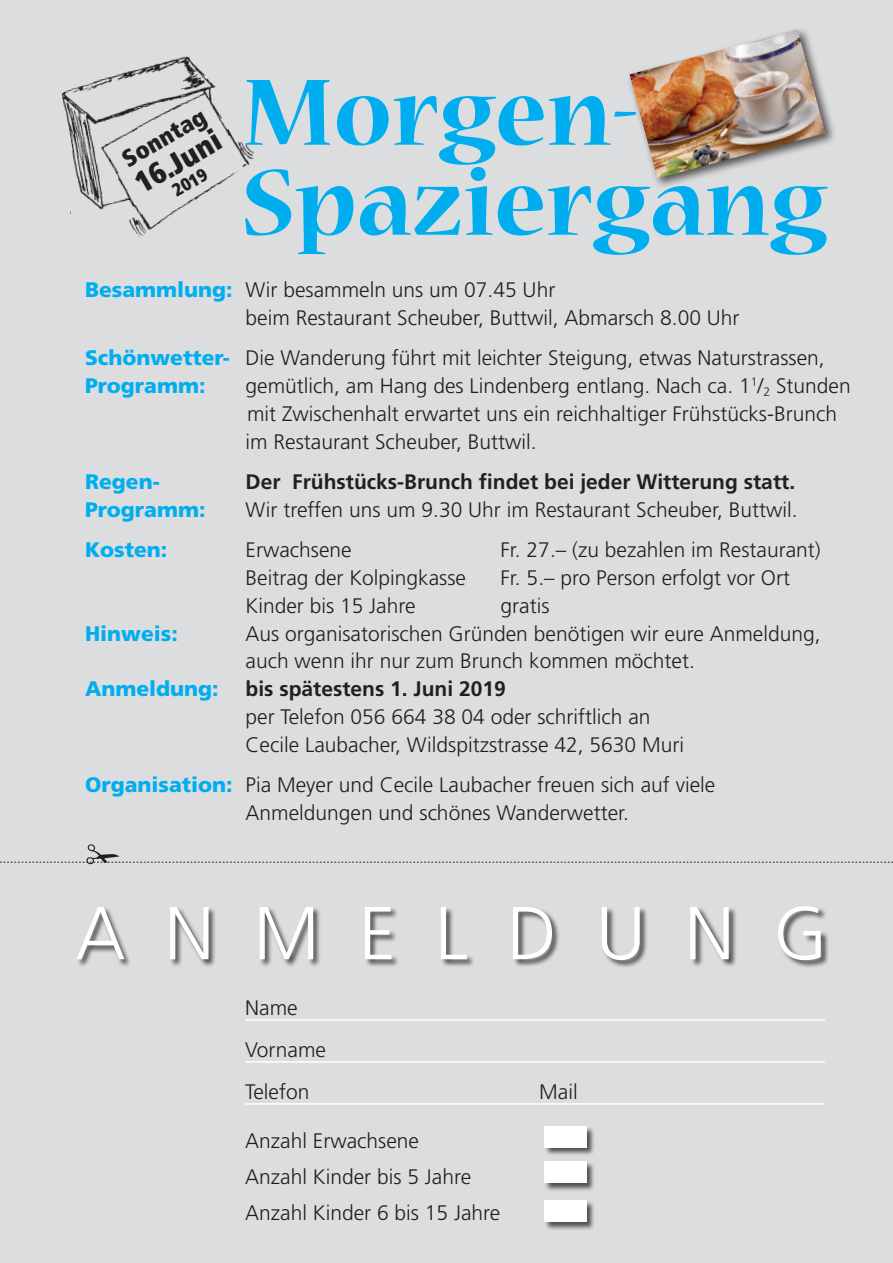
<style>
.page{position:relative;width:893px;height:1263px;background:#dcdddf}
.page>*{position:absolute;margin:0;border:0;box-sizing:border-box;transform-origin:0 0}
.t1{font:900 condensed 30px "Frutiger";color:#231f20}
.t2{font:900 condensed 24px "Frutiger";color:#231f20}
.t3{font:300 21px/27.8px "Frutiger";color:#231f20}
.t4{font:700 21px "Frutiger";color:#231f20}
.t5{font:900 21px "Frutiger";color:#00aeef}
.t6{font:900 condensed 18px "Frutiger";color:#231f20}
.s1{font-weight:900;color:#00aeef}
</style>
<div class="page">
<hr style="left:245px;top:1019px;width:580px;height:2px;background:#fff">
<hr style="left:245px;top:1061px;width:580px;height:2px;background:#fff">
<hr style="left:245px;top:1103px;width:580px;height:2px;background:#fff">
<div style="left:77px;top:906px;width:752px;height:63px;background:#231f20;opacity:.75"></div>
<svg style="left:77px;top:906px;width:744px;height:54px"></svg>
<div style="left:544px;top:1126px;width:52px;height:30px;background:#231f20;opacity:.75"></div>
<div style="left:544px;top:1126px;width:43px;height:21px;background:#fff"></div>
<div style="left:544px;top:1161px;width:52px;height:31px;background:#231f20;opacity:.75"></div>
<div style="left:544px;top:1161px;width:43px;height:22px;background:#fff"></div>
<div style="left:544px;top:1200px;width:52px;height:31px;background:#231f20;opacity:.75"></div>
<div style="left:544px;top:1200px;width:43px;height:22px;background:#fff"></div>
<svg style="left:0;top:844px;width:893px;height:20px"></svg>
<svg style="left:273px;top:80px;width:354px;height:85px"></svg>
<svg style="left:273px;top:167px;width:554px;height:88px"></svg>
<img style="left:61px;top:56px;width:212px;height:181px">
<div style="left:627px;top:26px;width:210px;height:164px;background:#231f20;opacity:.75"></div>
<img style="left:629px;top:29px;width:196px;height:149px">
<p class="t2" style="left:117px;top:148px;width:94px;rotate:-30deg">Sonntag</p>
<p class="t1" style="left:128px;top:169px;width:96px;rotate:-30deg">16.Juni</p>
<p class="t6" style="left:168px;top:182px;width:39px;rotate:-30deg">2019</p>
<p class="t3" style="left:85px;top:276px;width:472px"><span class="s1">Besammlung:</span> Wir besammeln uns um 07.45 Uhr</p>
<p class="t3" style="left:246px;top:304px;width:496px">beim Restaurant Scheuber, Buttwil, Abmarsch 8.00 Uhr</p>
<p class="t3" style="left:85px;top:344px;width:741px"><span class="s1">Schönwetter-</span> Die Wanderung führt mit leichter Steigung, etwas Naturstrassen,</p>
<p class="t5" style="left:85px;top:373px;width:122px">Programm:</p>
<p class="t3" style="left:246px;top:372px;width:607px">gemütlich, am Hang des Lindenberg entlang. Nach ca. 1<sup>1</sup>/<sub>2</sub> Stunden mit Zwischenhalt erwartet uns ein reichhaltiger Frühstücks-Brunch</p>
<p class="t3" style="left:246px;top:428px;width:292px">im Restaurant Scheuber, Buttwil.</p>
<p class="t5" style="left:85px;top:469px;width:76px">Regen-</p>
<p class="t4" style="left:246px;top:469px;width:551px">Der Frühstücks-Brunch findet bei jeder Witterung statt.</p>
<p class="t5" style="left:85px;top:497px;width:122px">Programm:</p>
<p class="t3" style="left:246px;top:496px;width:554px">Wir treffen uns um 9.30 Uhr im Restaurant Scheuber, Buttwil.</p>
<p class="t5" style="left:85px;top:537px;width:84px">Kosten:</p>
<p class="t3" style="left:246px;top:536px;width:108px">Erwachsene</p>
<p class="t3" style="left:501px;top:536px;width:322px">Fr. 27.– (zu bezahlen im Restaurant)</p>
<p class="t3" style="left:246px;top:564px;width:222px">Beitrag der Kolpingkasse</p>
<p class="t3" style="left:501px;top:564px;width:291px">Fr. 5.– pro Person erfolgt vor Ort</p>
<p class="t3" style="left:246px;top:592px;width:171px">Kinder bis 15 Jahre</p>
<p class="t3" style="left:501px;top:592px;width:50px">gratis</p>
<p class="t5" style="left:85px;top:620px;width:94px">Hinweis:</p>
<p class="t3" style="left:246px;top:620px;width:576px">Aus organisatorischen Gründen benötigen wir eure Anmeldung, auch wenn ihr nur zum Brunch kommen möchtet.</p>
<p class="t5" style="left:85px;top:676px;width:135px">Anmeldung:</p>
<p class="t4" style="left:246px;top:676px;width:262px">bis spätestens 1. Juni 2019</p>
<p class="t3" style="left:246px;top:703px;width:406px">per Telefon 056 664 38 04 oder schriftlich an</p>
<p class="t3" style="left:246px;top:731px;width:440px">Cecile Laubacher, Wildspitzstrasse 42, 5630 Muri</p>
<p class="t3" style="left:85px;top:771px;width:632px"><span class="s1">Organisation:</span> Pia Meyer und Cecile Laubacher freuen sich auf viele</p>
<p class="t3" style="left:246px;top:799px;width:385px">Anmeldungen und schönes Wanderwetter.</p>
<p class="t3" style="left:245px;top:994px;width:54px">Name</p>
<p class="t3" style="left:245px;top:1036px;width:82px">Vorname</p>
<p class="t3" style="left:245px;top:1078px;width:66px">Telefon</p>
<p class="t3" style="left:539px;top:1078px;width:40px">Mail</p>
<p class="t3" style="left:245px;top:1127px;width:175px">Anzahl Erwachsene</p>
<p class="t3" style="left:245px;top:1163px;width:228px">Anzahl Kinder bis 5 Jahre</p>
<p class="t3" style="left:245px;top:1199px;width:257px">Anzahl Kinder 6 bis 15 Jahre</p>
</div>
